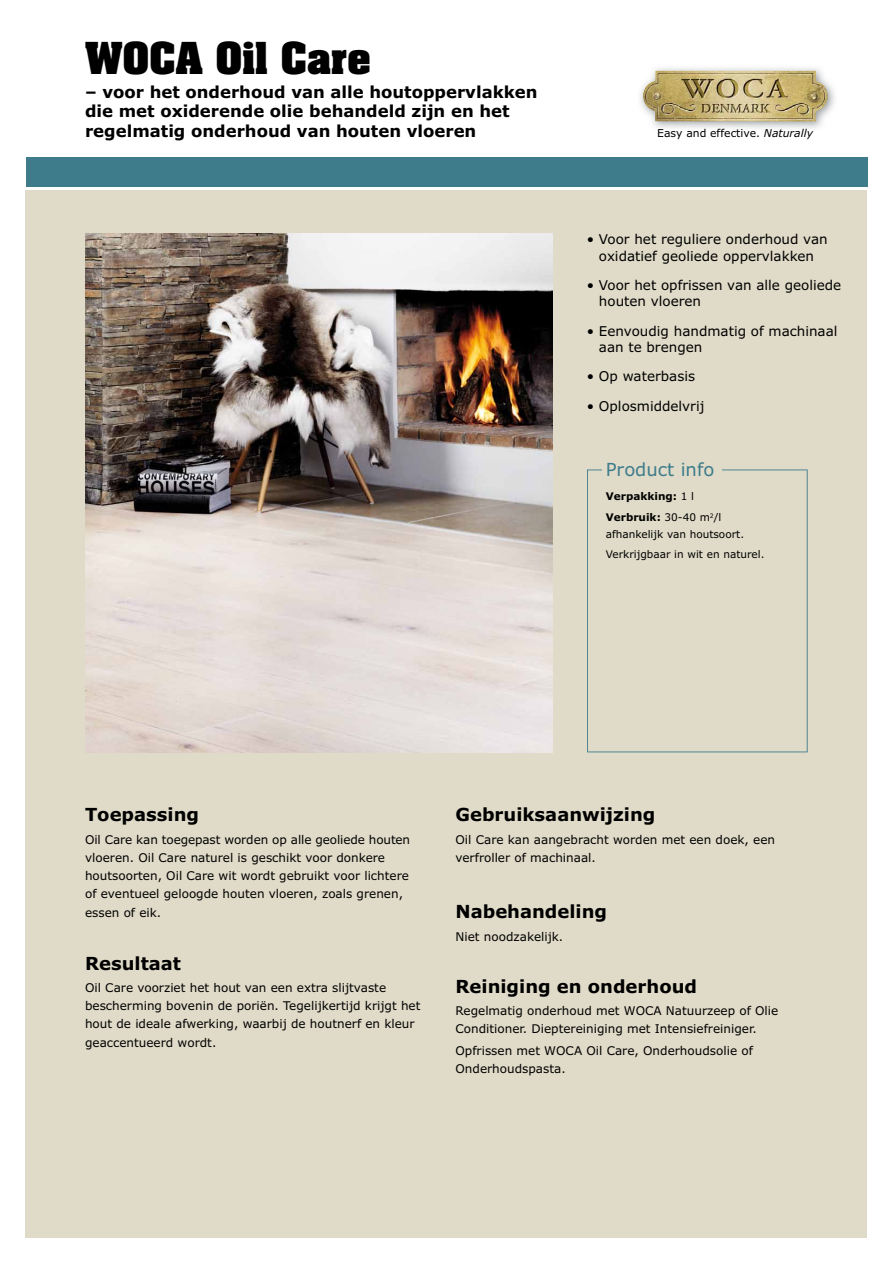
<style>
.page{position:relative;width:893px;height:1263px;background:#fff}
.page>*{position:absolute;margin:0;border:0;box-sizing:border-box;transform-origin:0 0}
.t1{font:700 37.5px "Aachen CE";color:#000}
.t2{font:700 18px "Verdana";color:#000}
.t3{font:18px "Verdana";color:#3e7c8c}
.t4{font:700 16.5px/19.5px "Verdana";color:#000}
.t5{font:13.5px/16.5px "Verdana";color:#000}
.t6{font:12px/18px "Verdana";color:#000}
.t7{font:10.8px "Verdana";color:#000}
.t8{font:10.5px/20.7px "Verdana";color:#000}
.t9{font:700 10.5px/20.7px "Verdana";color:#000}
.s1{font-style:italic}
.s2{font-weight:400}
</style>
<div class="page">
<div style="left:26px;top:190px;width:841px;height:1047px;background:#e0dbc8"></div>
<div style="left:26px;top:157px;width:841px;height:30px;background:#3e7c8c"></div>
<img style="left:85px;top:234px;width:468px;height:519px">
<img style="left:640px;top:68px;width:195px;height:61px">
<img style="left:643px;top:71px;width:185px;height:51px">
<svg style="left:587px;top:469px;width:221px;height:283px"></svg>
<div style="left:602px;top:460px;width:119px;height:23px;background:#e0dbc8"></div>
<h1 class="t1" style="left:85px;top:31px;width:287px">WOCA Oil Care</h1>
<h3 class="t4" style="left:85px;top:81px;width:454px">– voor het onderhoud van alle houtoppervlakken die met oxiderende olie behandeld zijn en het regelmatig onderhoud van houten vloeren</h3>
<p class="t7" style="left:657px;top:126px;width:157px">Easy and effective. <span class="s1">Naturally</span></p>
<p class="t5" style="left:587px;top:231px;width:242px;text-align:center">• Voor het reguliere onderhoud van oxidatief geoliede oppervlakken</p>
<p class="t5" style="left:599px;top:276px;width:244px;text-indent:-12px">• Voor het opfrissen van alle geoliede houten vloeren</p>
<p class="t5" style="left:599px;top:322px;width:240px;text-indent:-12px">• Eenvoudig handmatig of machinaal aan te brengen</p>
<p class="t5" style="left:587px;top:368px;width:110px">• Op waterbasis</p>
<p class="t5" style="left:587px;top:397px;width:119px">• Oplosmiddelvrij</p>
<h2 class="t3" style="left:606px;top:458px;width:110px">Product info</h2>
<p class="t9" style="left:606px;top:486px;width:117px">Verpakking: <span class="s2">1 l<br></span>Verbruik: <span class="s2">30-40 m</span><sup>2</sup><span class="s2">/l</span></p>
<p class="t8" style="left:606px;top:523px;width:160px">afhankelijk van houtsoort.<br>Verkrijgbaar in wit en naturel.</p>
<h2 class="t2" style="left:85px;top:803px;width:116px">Toepassing</h2>
<p class="t6" style="left:85px;top:830px;width:327px">Oil Care kan toegepast worden op alle geoliede houten vloeren. Oil Care naturel is geschikt voor donkere houtsoorten, Oil Care wit wordt gebruikt voor lichtere of eventueel geloogde houten vloeren, zoals grenen,</p>
<p class="t6" style="left:85px;top:904px;width:78px">essen of eik.</p>
<h2 class="t2" style="left:85px;top:951px;width:98px">Resultaat</h2>
<p class="t6" style="left:85px;top:978px;width:337px">Oil Care voorziet het hout van een extra slijtvaste bescherming bovenin de poriën. Tegelijkertijd krijgt het hout de ideale afwerking, waarbij de houtnerf en kleur</p>
<p class="t6" style="left:85px;top:1034px;width:133px">geaccentueerd wordt.</p>
<h2 class="t2" style="left:455px;top:803px;width:201px">Gebruiksaanwijzing</h2>
<p class="t6" style="left:455px;top:830px;width:321px">Oil Care kan aangebracht worden met een doek, een verfroller of machinaal.</p>
<h2 class="t2" style="left:455px;top:900px;width:153px">Nabehandeling</h2>
<p class="t6" style="left:455px;top:927px;width:109px">Niet noodzakelijk.</p>
<h2 class="t2" style="left:455px;top:974px;width:243px">Reiniging en onderhoud</h2>
<p class="t6" style="left:455px;top:1001px;width:324px">Regelmatig onderhoud met WOCA Natuurzeep of Olie<br>Conditioner. Dieptereiniging met Intensiefreiniger.</p>
<p class="t6" style="left:455px;top:1041px;width:299px">Opfrissen met WOCA Oil Care, Onderhoudsolie of<br>Onderhoudspasta.</p>
</div>
